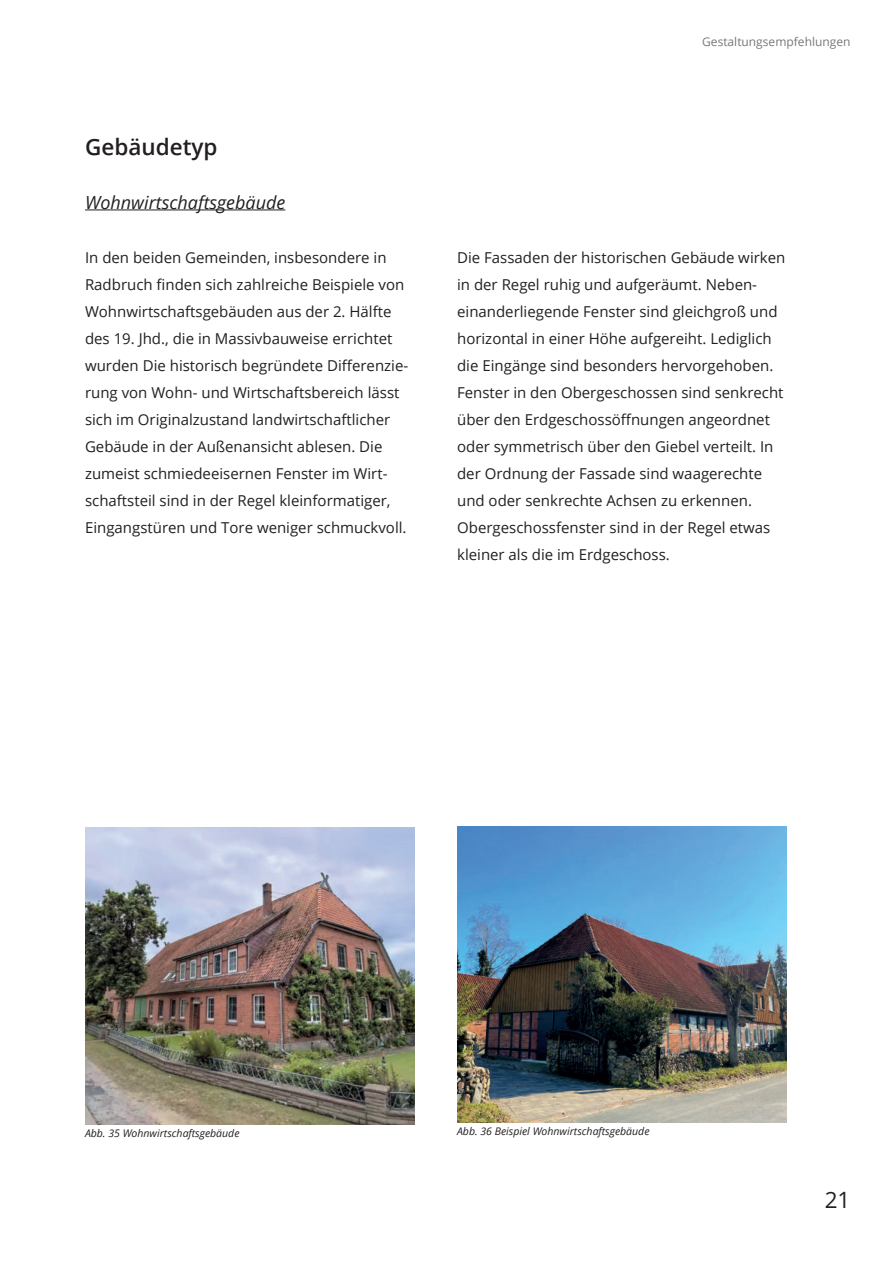
<style>
.page{position:relative;width:893px;height:1263px;background:#fff}
.page>*{position:absolute;margin:0;border:0;box-sizing:border-box;transform-origin:0 0}
.t1{font:600 22.5px "Open Sans";color:#231f20}
.t2{font:22.5px "Open Sans";color:#231f20}
.t3{font:italic 18px "Open Sans";color:#231f20}
.t4{font:15px/27px "Open Sans";color:#231f20}
.t5{font:12px "Open Sans";color:#76787b}
.t6{font:italic 10.5px "Open Sans";color:#231f20}
</style>
<div class="page">
<hr style="left:85px;top:209px;width:200px;height:1px;background:#231f20">
<img style="left:457px;top:826px;width:330px;height:297px">
<img style="left:85px;top:828px;width:330px;height:296px">
<h1 class="t1" style="left:85px;top:137px;width:134px">Gebäudetyp</h1>
<p class="t3" style="left:85px;top:195px;width:202px">Wohnwirtschaftsgebäude</p>
<p class="t4" style="left:85px;top:245px;width:325px">In den beiden Gemeinden, insbesondere in Radbruch finden sich zahlreiche Beispiele von Wohnwirtschaftsgebäuden aus der 2. Hälfte des 19. Jhd., die in Massivbauweise errichtet wurden Die historisch begründete Differenzie&shy;rung von Wohn- und Wirtschaftsbereich lässt sich im Originalzustand landwirtschaftlicher Gebäude in der Außenansicht ablesen. Die zumeist schmiedeeisernen Fenster im Wirt&shy;schaftsteil sind in der Regel kleinformatiger, Eingangstüren und Tore weniger schmuckvoll.</p>
<p class="t5" style="left:702px;top:37px;width:150px">Gestaltungsempfehlungen</p>
<p class="t4" style="left:457px;top:243px;width:330px">Die Fassaden der historischen Gebäude wirken in der Regel ruhig und aufgeräumt. Neben&shy;einanderliegende Fenster sind gleichgroß und horizontal in einer Höhe aufgereiht. Lediglich die Eingänge sind besonders hervorgehoben.<br>Fenster in den Obergeschossen sind senkrecht über den Erdgeschossöffnungen angeordnet oder symmetrisch über den Giebel verteilt. In der Ordnung der Fassade sind waagerechte und oder senkrechte Achsen zu erkennen.<br>Obergeschossfenster sind in der Regel etwas kleiner als die im Erdgeschoss.</p>
<p class="t6" style="left:85px;top:1129px;width:156px">Abb. 35 Wohnwirtschaftsgebäude</p>
<p class="t6" style="left:457px;top:1127px;width:194px">Abb. 36 Beispiel Wohnwirtschaftsgebäude</p>
<h1 class="t2" style="left:825px;top:1184px;width:27px">21</h1>
</div>
